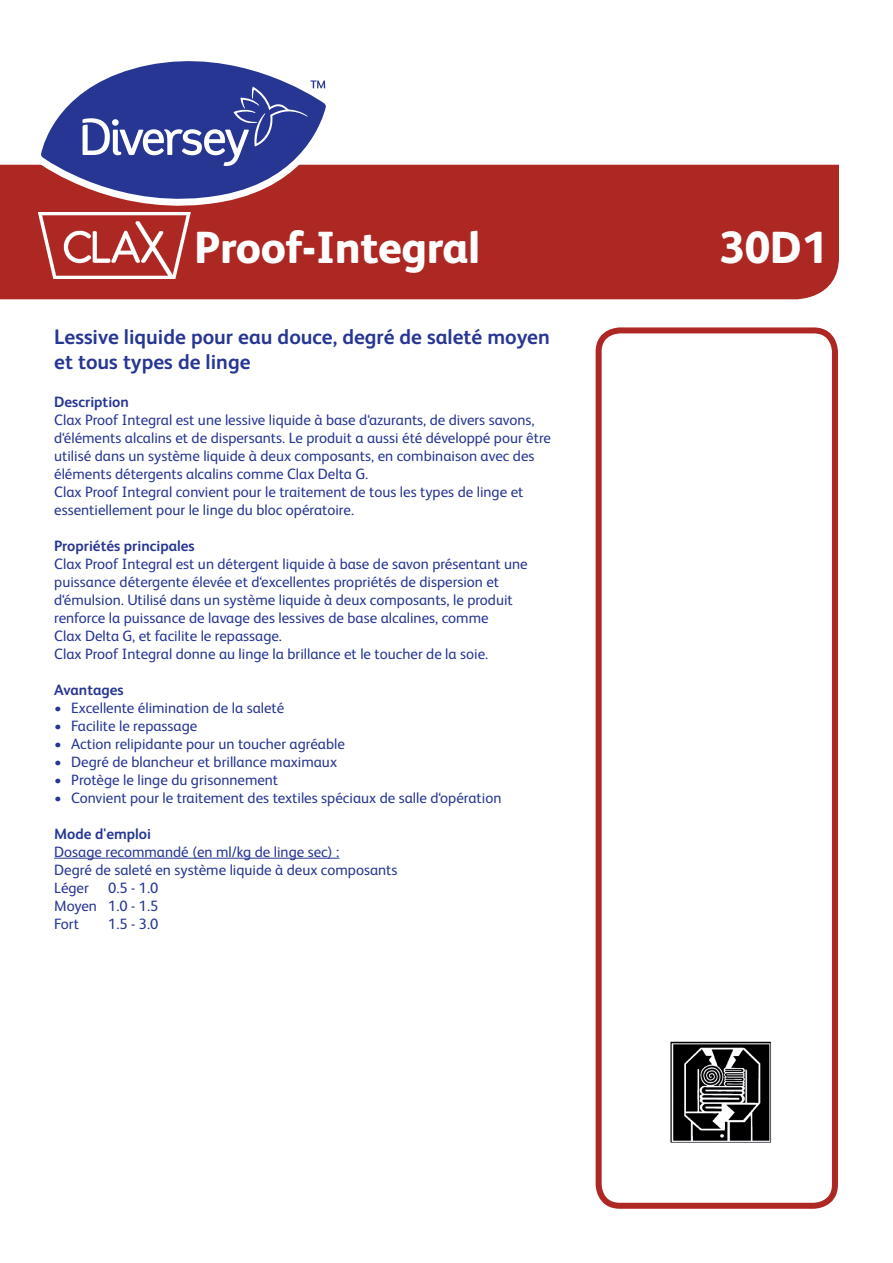
<style>
.page{position:relative;width:893px;height:1263px;background:#fff}
.page>*{position:absolute;margin:0;border:0;box-sizing:border-box;transform-origin:0 0}
.t1{font:800 45px "FS Albert Pro";letter-spacing:-.01em;color:#fff}
.t2{font:700 21px/25.2px "FS Albert Pro";color:#263692}
.t3{font:15px/18px "FS Albert Pro";color:#263692}
.t4{font:700 15px "FS Albert Pro";color:#263692}
</style>
<div class="page">
<div style="left:0;top:165px;width:839px;height:134px;background:#ad2823"></div>
<div style="left:596px;top:327px;width:242px;height:882px;border:6px solid #ad2823;border-radius:21px"></div>
<hr style="left:54px;top:858px;width:285px;height:1px;background:#263692">
<svg style="left:33px;top:61px;width:305px;height:165px"></svg>
<svg style="left:82px;top:80px;width:243px;height:86px"></svg>
<img style="left:671px;top:1042px;width:100px;height:100px">
<img style="left:38px;top:213px;width:153px;height:65px">
<h1 class="t1" style="left:194px;top:212px;width:288px">Proof-Integral</h1>
<h1 class="t1" style="left:719px;top:212px;width:109px">30D1</h1>
<h2 class="t2" style="left:54px;top:323px;width:497px">Lessive liquide pour eau douce, degré de saleté moyen et tous types de linge</h2>
<p class="t4" style="left:54px;top:391px;width:76px">Description</p>
<p class="t3" style="left:54px;top:409px;width:498px">Clax Proof Integral est une lessive liquide à base d‘azurants, de divers savons, d‘éléments alcalins et de dispersants. Le produit a aussi été développé pour être utilisé dans un système liquide à deux composants, en combinaison avec des éléments détergents alcalins comme Clax Delta G.<br>Clax Proof Integral convient pour le traitement de tous les types de linge et essentiellement pour le linge du bloc opératoire.</p>
<p class="t4" style="left:54px;top:535px;width:142px">Propriétés principales</p>
<p class="t3" style="left:54px;top:553px;width:475px">Clax Proof Integral est un détergent liquide à base de savon présentant une puissance détergente élevée et d‘excellentes propriétés de dispersion et d‘émulsion. Utilisé dans un système liquide à deux composants, le produit renforce la puissance de lavage des lessives de base alcalines, comme<br>Clax Delta G, et facilite le repassage.<br>Clax Proof Integral donne au linge la brillance et le toucher de la soie.</p>
<p class="t4" style="left:54px;top:679px;width:71px">Avantages</p>
<p class="t3" style="left:54px;top:697px;width:232px">• Excellente élimination de la saleté</p>
<p class="t3" style="left:54px;top:715px;width:145px">• Facilite le repassage</p>
<p class="t3" style="left:54px;top:733px;width:292px">• Action relipidante pour un toucher agréable</p>
<p class="t3" style="left:54px;top:751px;width:284px">• Degré de blancheur et brillance maximaux</p>
<p class="t3" style="left:54px;top:769px;width:225px">• Protège le linge du grisonnement</p>
<p class="t3" style="left:54px;top:787px;width:449px">• Convient pour le traitement des textiles spéciaux de salle d‘opération</p>
<p class="t4" style="left:54px;top:823px;width:98px">Mode d'emploi</p>
<p class="t3" style="left:54px;top:841px;width:345px">Dosage recommandé (en ml/kg de linge sec) :<br>Degré de saleté en système liquide à deux composants<br>Léger</p>
<p class="t3" style="left:54px;top:877px;width:106px;text-align:justify;text-indent:54px">0.5 - 1.0<br>Moyen 1.0 - 1.5<br>Fort</p>
<p class="t3" style="left:108px;top:913px;width:52px">1.5 - 3.0</p>
</div>
